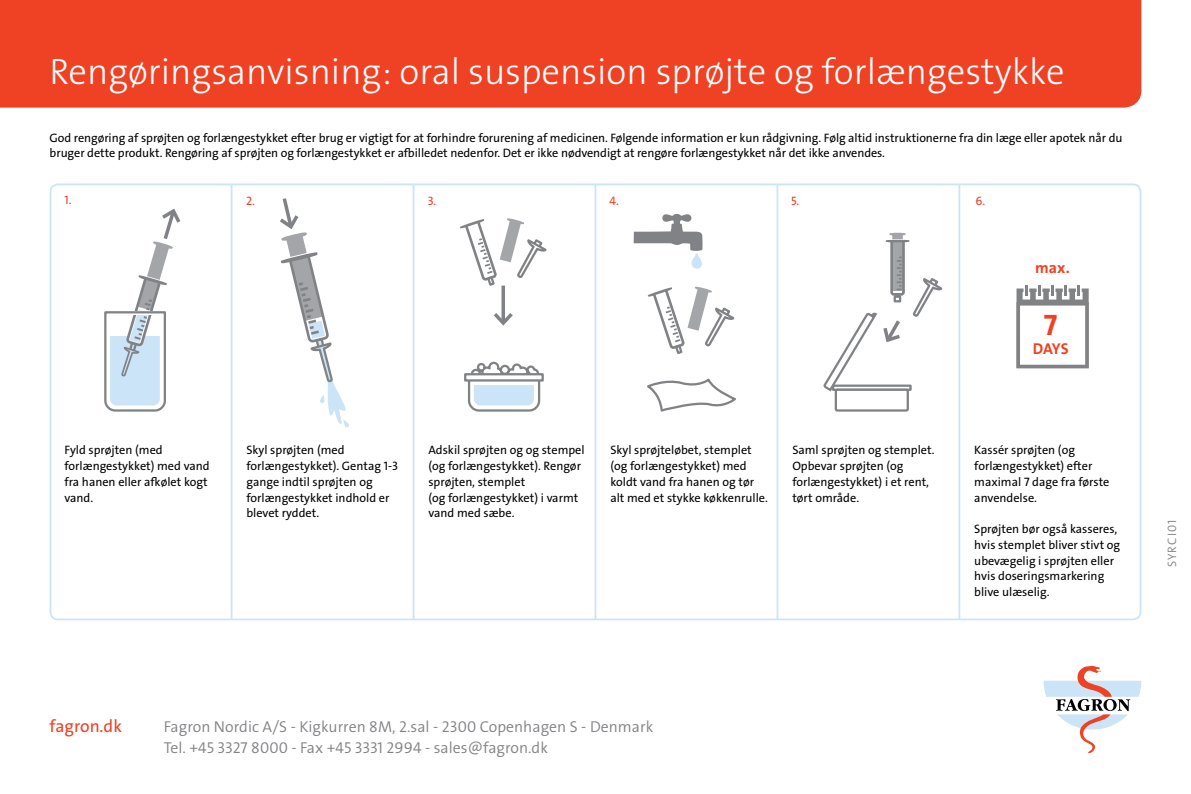
<style>
.page{position:relative;width:1191px;height:794px;background:#fff}
.page>*{position:absolute;margin:0;border:0;box-sizing:border-box;transform-origin:0 0}
.t1{font:36.75px "The Sans LP3 Lig";color:#fff}
.t2{font:29.75px "The Sans LP7 Bld";color:#ef4123}
.t3{font:17.5px "The Sans LP5 Plain";letter-spacing:.005em;color:#ef4123}
.t4{font:15.75px/21px "The Sans LP4 Se Lig";letter-spacing:.005em;color:#808285}
.t5{font:15.75px "The Sans LP7 Bld";letter-spacing:-.01em;color:#ef4123}
.t6{font:12.25px/15.8px "The Sans LP5 Plain";color:#000}
.t7{font:12.25px "The Sans LP5 Plain";color:#ef4123}
.t8{font:12.25px "The Sans LP4 Se Lig";letter-spacing:.09em;color:#808285}
</style>
<div class="page">
<div style="left:0;top:0;width:1141px;height:108px;background:#ef4123"></div>
<svg style="left:647px;top:287px;width:88px;height:67px"></svg>
<svg style="left:633px;top:214px;width:70px;height:55px"></svg>
<svg style="left:647px;top:378px;width:89px;height:34px"></svg>
<svg style="left:1016px;top:285px;width:72px;height:83px"></svg>
<svg style="left:460px;top:218px;width:87px;height:68px"></svg>
<svg style="left:467px;top:361px;width:74px;height:51px"></svg>
<svg style="left:464px;top:373px;width:80px;height:8px"></svg>
<svg style="left:501px;top:285px;width:4px;height:24px"></svg>
<svg style="left:494px;top:309px;width:19px;height:17px"></svg>
<div style="left:834px;top:388px;width:75px;height:23px;border:2px solid #808285"></div>
<svg style="left:823px;top:233px;width:120px;height:160px"></svg>
<hr style="left:231px;top:184px;width:1px;height:435px;background:#cce4f7">
<hr style="left:413px;top:184px;width:1px;height:435px;background:#cce4f7">
<hr style="left:594px;top:184px;width:2px;height:435px;background:#cce4f7">
<hr style="left:776px;top:184px;width:2px;height:435px;background:#cce4f7">
<hr style="left:958px;top:184px;width:2px;height:435px;background:#cce4f7">
<svg style="left:1043px;top:666px;width:98px;height:87px"></svg>
<svg style="left:104px;top:208px;width:77px;height:204px"></svg>
<svg style="left:280px;top:198px;width:69px;height:229px"></svg>
<h1 class="t1" style="left:50px;top:48px;width:1016px">Rengøringsanvisning: oral suspension sprøjte og forlængestykke</h1>
<p class="t6" style="left:50px;top:130px;width:1074px">God rengøring af sprøjten og forlængestykket efter brug er vigtigt for at forhindre forurening af medicinen. Følgende information er kun rådgivning. Følg altid instruktionerne fra din læge eller apotek når du bruger dette produkt. Rengøring af sprøjten og forlængestykket er afbilledet nedenfor. Det er ikke nødvendigt at rengøre forlængestykket når det ikke anvendes.</p>
<p class="t7" style="left:64px;top:192px;width:9px">1.</p>
<p class="t7" style="left:246px;top:193px;width:10px">2.</p>
<p class="t7" style="left:428px;top:193px;width:10px">3.</p>
<p class="t7" style="left:609px;top:193px;width:11px">4.</p>
<p class="t7" style="left:791px;top:193px;width:10px">5.</p>
<p class="t7" style="left:975px;top:193px;width:11px">6.</p>
<p class="t5" style="left:1035px;top:257px;width:36px">max.</p>
<h2 class="t2" style="left:1044px;top:305px;width:15px">7</h2>
<p class="t5" style="left:1033px;top:338px;width:37px">days</p>
<p class="t6" style="left:64px;top:442px;width:147px">Fyld sprøjten (med forlængestykket) med vand fra hanen eller afkølet kogt vand.</p>
<p class="t6" style="left:246px;top:442px;width:153px">Skyl sprøjten (med forlængestykket). Gentag 1-3 gange indtil sprøjten og forlængestykket indhold er blevet ryddet.</p>
<p class="t6" style="left:428px;top:442px;width:158px">Adskil sprøjten og og stempel (og forlængestykket). Rengør sprøjten, stemplet<br>(og forlængestykket) i varmt vand med sæbe.</p>
<p class="t6" style="left:610px;top:442px;width:159px">Skyl sprøjteløbet, stemplet (og forlængestykket) med koldt vand fra hanen og tør alt med et stykke køkkenrulle.</p>
<p class="t6" style="left:792px;top:442px;width:144px">Saml sprøjten og stemplet.<br>Opbevar sprøjten (og forlængestykket) i et rent, tørt område.</p>
<p class="t6" style="left:974px;top:442px;width:137px">Kassér sprøjten (og forlængestykket) efter maximal 7 dage fra første anvendelse.</p>
<p class="t6" style="left:974px;top:521px;width:147px">Sprøjten bør også kasseres, hvis stemplet bliver stivt og ubevægelig i sprøjten eller hvis doseringsmarkering blive ulæselig.</p>
<p class="t8" style="left:1164px;top:567px;width:49px;rotate:-90deg">SYRCI01</p>
<h3 class="t3" style="left:50px;top:714px;width:74px">fagron.dk</h3>
<p class="t4" style="left:164px;top:716px;width:491px">Fagron Nordic A/S - Kigkurren 8M, 2.sal - 2300 Copenhagen S - Denmark<br>Tel. +45 3327 8000 - Fax +45 3331 2994 - sales@fagron.dk</p>
</div>
